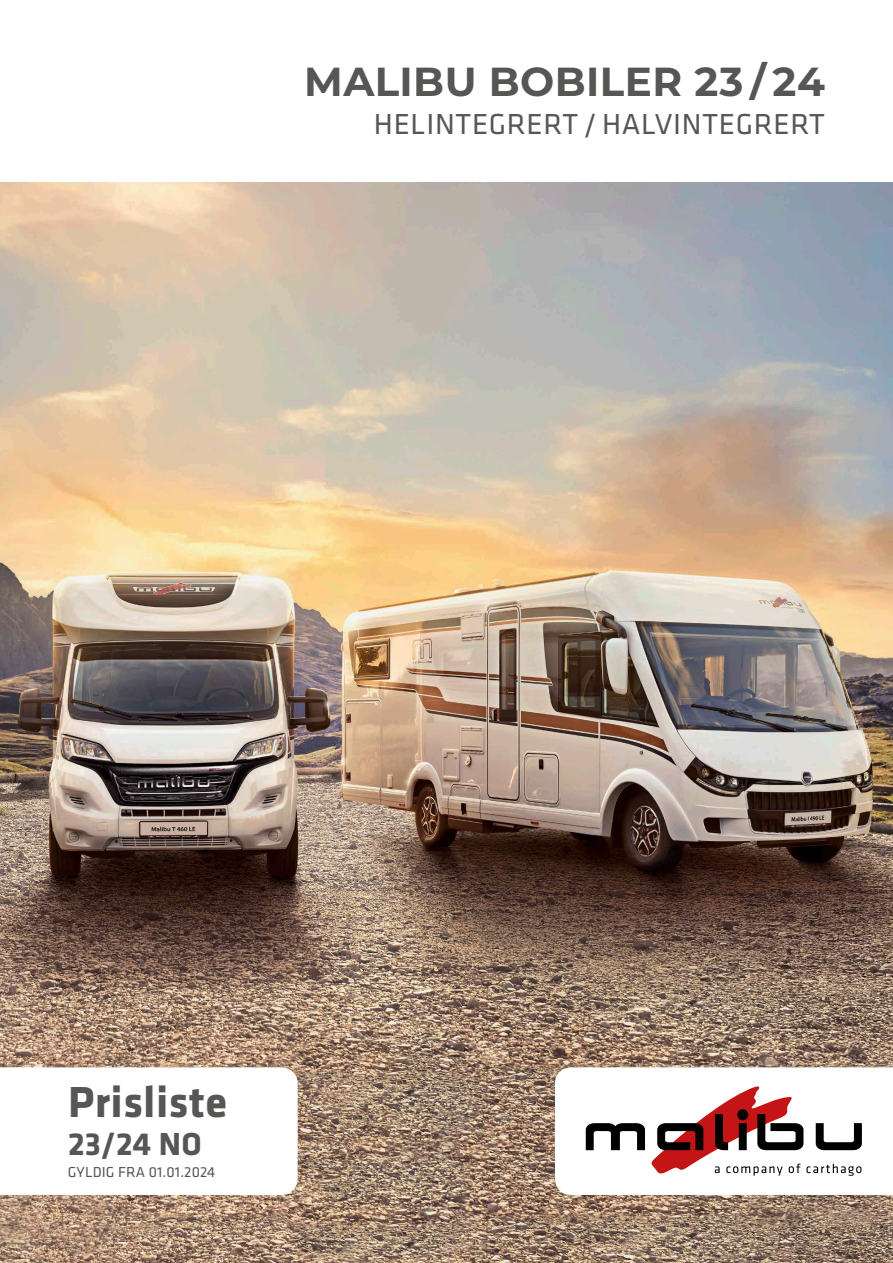
<style>
.page{position:relative;width:893px;height:1263px;background:#fff}
.page>*{position:absolute;margin:0;border:0;box-sizing:border-box;transform-origin:0 0}
.t1{font:700 45px "Klavika Basic";letter-spacing:.01em;color:#565655}
.t2{font:700 40.5px "Montserrat";letter-spacing:.01em;color:#565655}
.t3{font:700 33px "Klavika Basic";color:#565655}
.t4{font:30px "Klavika Basic";letter-spacing:.025em;color:#565655}
.t5{font:15px "Klavika Basic";letter-spacing:.01em;color:#565655}
</style>
<div class="page">
<img style="left:0;top:183px;width:893px;height:1080px">
<svg style="left:555px;top:1067px;width:338px;height:128px"></svg>
<svg style="left:0;top:1067px;width:298px;height:128px"></svg>
<div style="left:65px;top:1164px;width:152px;height:21px;background:#fff"></div>
<h2 class="t2" style="left:304px;top:53px;width:522px">MALIBU BOBILER 23 / 24</h2>
<p class="t4" style="left:374px;top:104px;width:453px">HELINTEGRERT / HALVINTEGRERT</p>
<h1 class="t1" style="left:68px;top:1069px;width:161px">Prisliste</h1>
<p class="t3" style="left:68px;top:1120px;width:135px">23/24 NO</p>
<p class="t5" style="left:175px;top:1162px;width:44px">8.2023</p>
<p class="t5" style="left:68px;top:1162px;width:149px">GYLDIG FRA 01.01.2024</p>
</div>
